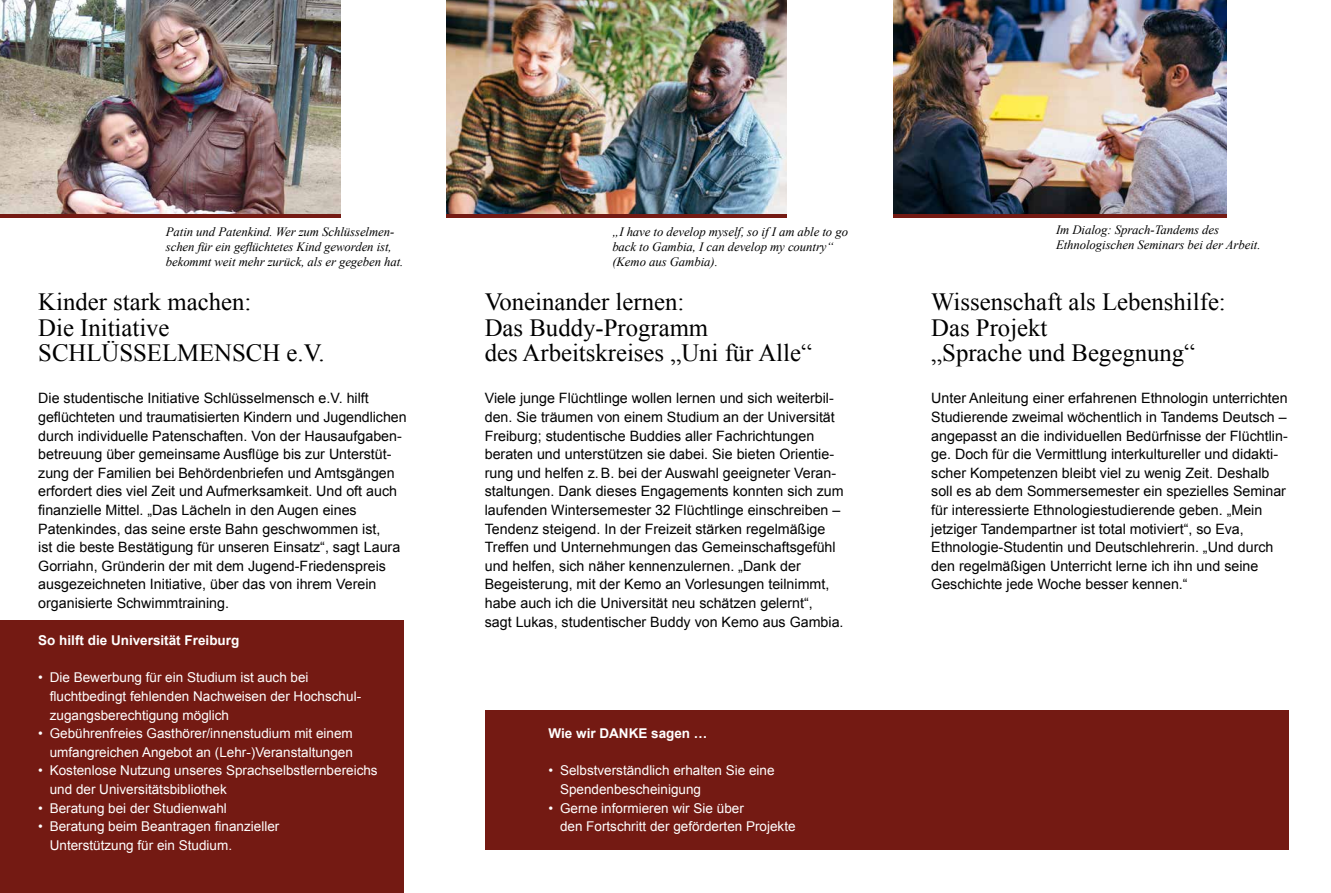
<style>
.page{position:relative;width:1331px;height:893px;background:#fff}
.page>*{position:absolute;margin:0;border:0;box-sizing:border-box;transform-origin:0 0}
.t1{font:24.75px/25.5px "Times New Roman";color:#000}
.t2{font:14.25px/18.6px "Arial";color:#000}
.t3{font:13.5px/18.6px "Arial";color:#fff}
.t4{font:700 13.5px "Arial";color:#fff}
.t5{font:italic 12.75px/15px "Times New Roman";letter-spacing:-.005em;color:#000}
</style>
<div class="page">
<img style="left:893px;top:0;width:333px;height:214px">
<div style="left:485px;top:711px;width:803px;height:139px;background:#741a13"></div>
<img style="left:446px;top:0;width:341px;height:214px">
<img style="left:0;top:0;width:340px;height:214px">
<div style="left:0;top:621px;width:404px;height:272px;background:#741a13"></div>
<hr style="left:893px;top:214px;width:333px;height:4px;background:#741a13">
<hr style="left:446px;top:214px;width:341px;height:4px;background:#741a13">
<hr style="left:0;top:214px;width:340px;height:4px;background:#741a13">
<p class="t5" style="left:166px;top:224px;width:239px">Patin und Patenkind. Wer zum Schlüsselmen&shy;schen für ein geflüchtetes Kind geworden ist, bekommt weit mehr zurück, als er gegeben hat.</p>
<h1 class="t1" style="left:38px;top:289px;width:288px">Kinder stark machen:<br>Die Initiative<br>SCHLÜSSELMENSCH e.V.</h1>
<p class="t2" style="left:38px;top:389px;width:370px">Die studentische Initiative Schlüsselmensch e.V. hilft geflüchteten und traumatisierten Kindern und Jugendlichen durch individuelle Patenschaften. Von der Hausaufgaben&shy;betreuung über gemeinsame Ausflüge bis zur Unterstüt&shy;zung der Familien bei Behördenbriefen und Amtsgängen erfordert dies viel Zeit und Aufmerksamkeit. Und oft auch finanzielle Mittel. „Das Lächeln in den Augen eines Patenkindes, das seine erste Bahn geschwommen ist,<br>ist die beste Bestätigung für unseren Einsatz“, sagt Laura Gorriahn, Gründerin der mit dem Jugend-Friedenspreis ausgezeichneten Initiative, über das von ihrem Verein organisierte Schwimmtraining.</p>
<p class="t4" style="left:38px;top:633px;width:203px">So hilft die Universität Freiburg</p>
<p class="t3" style="left:50px;top:668px;width:313px;text-indent:-11px">• Die Bewerbung für ein Studium ist auch bei fluchtbedingt fehlenden Nachweisen der Hochschul&shy;zugangsberechtigung möglich</p>
<p class="t3" style="left:38px;top:724px;width:316px;text-align:right">• Gebührenfreies Gasthörer/innenstudium mit einem umfangreichen Angebot an (Lehr-)Veranstaltungen</p>
<p class="t3" style="left:50px;top:761px;width:329px;text-indent:-11px">• Kostenlose Nutzung unseres Sprachselbstlernbereichs und der Universitätsbibliothek</p>
<p class="t3" style="left:38px;top:799px;width:190px">• Beratung bei der Studienwahl</p>
<p class="t3" style="left:50px;top:817px;width:231px;text-indent:-11px">• Beratung beim Beantragen finanzieller<br>Unterstützung für ein Studium.</p>
<p class="t5" style="left:612px;top:224px;width:237px">„I have to develop myself, so if I am able to go back to Gambia, I can develop my country“ (Kemo aus Gambia).</p>
<h1 class="t1" style="left:485px;top:289px;width:329px">Voneinander lernen:<br>Das Buddy-Programm<br>des Arbeitskreises „Uni für Alle“</h1>
<p class="t2" style="left:485px;top:389px;width:360px">Viele junge Flüchtlinge wollen lernen und sich weiterbil&shy;den. Sie träumen von einem Studium an der Universität Freiburg; studentische Buddies aller Fachrichtungen beraten und unterstützen sie dabei. Sie bieten Orientie&shy;rung und helfen z. B. bei der Auswahl geeigneter Veran&shy;staltungen. Dank dieses Engagements konnten sich zum laufenden Wintersemester 32 Flüchtlinge einschreiben – Tendenz steigend. In der Freizeit stärken regelmäßige Treffen und Unternehmungen das Gemeinschaftsgefühl und helfen, sich näher kennenzulernen. „Dank der Begeisterung, mit der Kemo an Vorlesungen teilnimmt, habe auch ich die Universität neu schätzen gelernt“,<br>sagt Lukas, studentischer Buddy von Kemo aus Gambia.</p>
<p class="t4" style="left:549px;top:726px;width:160px">Wie wir DANKE sagen …</p>
<p class="t3" style="left:560px;top:761px;width:216px;text-indent:-11px">• Selbstverständlich erhalten Sie eine<br>Spendenbescheinigung</p>
<p class="t3" style="left:560px;top:799px;width:237px;text-indent:-11px">• Gerne informieren wir Sie über<br>den Fortschritt der geförderten Projekte</p>
<p class="t5" style="left:1056px;top:222px;width:206px">Im Dialog: Sprach-Tandems des<br>Ethnologischen Seminars bei der Arbeit.</p>
<h1 class="t1" style="left:931px;top:289px;width:296px">Wissenschaft als Lebenshilfe:<br>Das Projekt<br>„Sprache und Begegnung“</h1>
<p class="t2" style="left:931px;top:389px;width:358px">Unter Anleitung einer erfahrenen Ethnologin unterrichten Studierende zweimal wöchentlich in Tandems Deutsch – angepasst an die individuellen Bedürfnisse der Flüchtlin&shy;ge. Doch für die Vermittlung interkultureller und didakti&shy;scher Kompetenzen bleibt viel zu wenig Zeit. Deshalb soll es ab dem Sommersemester ein spezielles Seminar für interessierte Ethnologiestudierende geben. „Mein jetziger Tandempartner ist total motiviert“, so Eva, Ethnologie-Studentin und Deutschlehrerin. „Und durch den regelmäßigen Unterricht lerne ich ihn und seine Geschichte jede Woche besser kennen.“</p>
</div>
